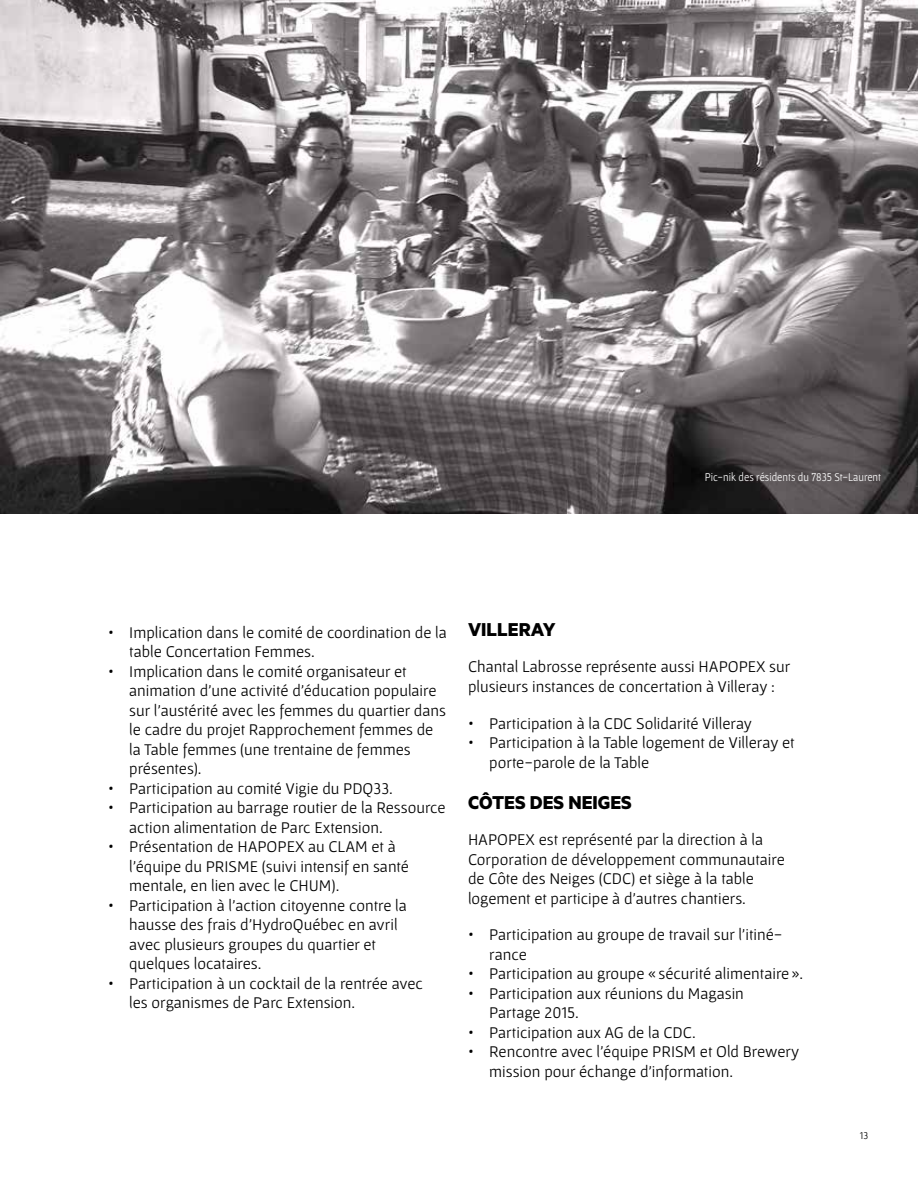
<style>
.page{position:relative;width:918px;height:1188px;background:#fff}
.page>*{position:absolute;margin:0;border:0;box-sizing:border-box;transform-origin:0 0}
.t1{font:700 21px "Metric";color:#000}
.t2{font:16.5px/19.5px "Gafata";color:#000}
.t3{font:12px "Gafata";color:#fff;scale:.89 1}
.t4{font:10.5px "Gafata";color:#000;scale:.96 1}
</style>
<div class="page">
<img style="left:0;top:0;width:918px;height:514px">
<p class="t3" style="left:705px;top:470px;width:200px">Pic-nik des résidents du 7835 St-Laurent</p>
<p class="t2" style="left:129px;top:622px;width:319px;text-indent:-21px">• Implication dans le comité de coordination de la table Concertation Femmes.</p>
<p class="t2" style="left:129px;top:661px;width:318px;text-indent:-21px">• Implication dans le comité organisateur et animation d’une activité d’éducation populaire sur l’austérité avec les femmes du quartier dans le cadre du projet Rapprochement femmes de la Table femmes (une trentaine de femmes présentes).</p>
<p class="t2" style="left:108px;top:778px;width:286px">• Participation au comité Vigie du PDQ33.</p>
<p class="t2" style="left:129px;top:797px;width:318px;text-indent:-21px">• Participation au barrage routier de la Ressource action alimentation de Parc Extension.</p>
<p class="t2" style="left:129px;top:836px;width:281px;text-indent:-21px">• Présentation de HAPOPEX au CLAM et à l’équipe du PRISME (suivi intensif en santé mentale, en lien avec le CHUM).</p>
<p class="t2" style="left:129px;top:895px;width:279px;text-indent:-21px">• Participation à l’action citoyenne contre la hausse des frais d’HydroQuébec en avril avec plusieurs groupes du quartier et quelques locataires.</p>
<p class="t2" style="left:129px;top:973px;width:295px;text-indent:-21px">• Participation à un cocktail de la rentrée avec les organismes de Parc Extension.</p>
<p class="t1" style="left:468px;top:617px;width:89px">VILLERAY</p>
<p class="t2" style="left:468px;top:657px;width:324px">Chantal Labrosse représente aussi HAPOPEX sur plusieurs instances de concertation à Villeray :</p>
<p class="t2" style="left:468px;top:713px;width:286px">• Participation à la CDC Solidarité Villeray</p>
<p class="t2" style="left:489px;top:732px;width:307px;text-indent:-21px">• Participation à la Table logement de Villeray et porte-parole de la Table</p>
<p class="t1" style="left:468px;top:789px;width:165px">CÔTES DES NEIGES</p>
<p class="t2" style="left:468px;top:829px;width:318px">HAPOPEX est représenté par la direction à la Corporation de développement communautaire de Côte des Neiges (CDC) et siège à la table logement et participe à d’autres chantiers.</p>
<p class="t2" style="left:489px;top:924px;width:295px;text-indent:-21px">• Participation au groupe de travail sur l’itiné&shy;rance</p>
<p class="t2" style="left:468px;top:963px;width:337px">• Participation au groupe « sécurité alimentaire ».</p>
<p class="t2" style="left:489px;top:983px;width:256px;text-indent:-21px">• Participation aux réunions du Magasin<br>Partage 2015.</p>
<p class="t2" style="left:468px;top:1022px;width:229px">• Participation aux AG de la CDC.</p>
<p class="t2" style="left:489px;top:1041px;width:312px;text-indent:-21px">• Rencontre avec l’équipe PRISM et Old Brewery mission pour échange d’information.</p>
<p class="t4" style="left:860px;top:1129px;width:10px">13</p>
</div>
